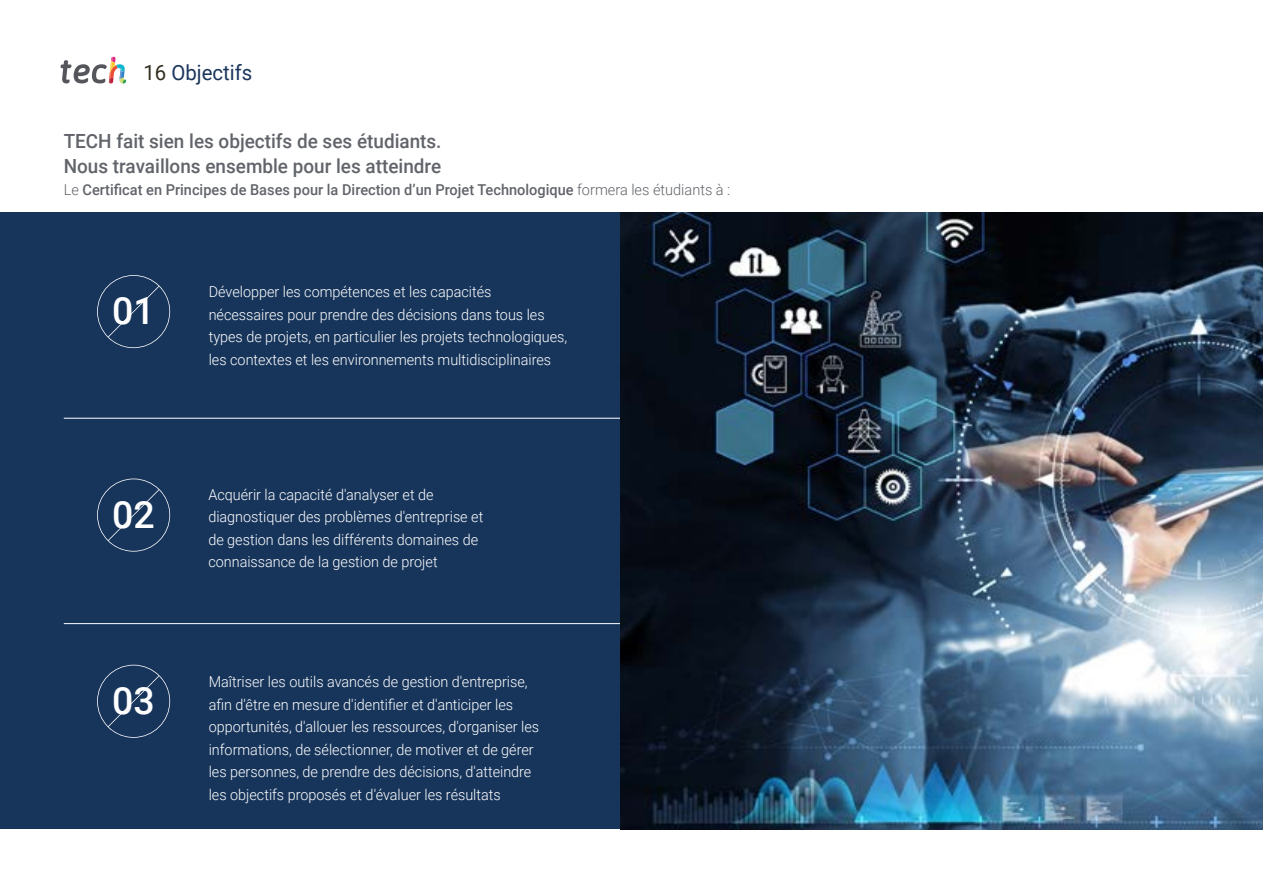
<style>
.page{position:relative;width:1263px;height:893px;background:#fff}
.page>*{position:absolute;margin:0;border:0;box-sizing:border-box;transform-origin:0 0}
.t1{font:500 37.5px "Roboto";color:#fff}
.t2{font:21px "Roboto";color:#1a355c}
.t3{font:500 19.5px/25.5px "Roboto";color:#61646a}
.t4{font:300 15px/22.5px "Roboto";color:#fff;scale:.96 1}
.t5{font:500 15px "Roboto";color:#61646a}
.s1{color:#312e20}
.s2{font-weight:300}
</style>
<div class="page">
<svg style="left:61px;top:57px;width:65px;height:27px"></svg>
<div style="left:0;top:213px;width:621px;height:616px;background:#17355b"></div>
<svg style="left:97px;top:275px;width:73px;height:73px"></svg>
<svg style="left:97px;top:479px;width:73px;height:73px"></svg>
<svg style="left:97px;top:665px;width:73px;height:73px"></svg>
<hr style="left:64px;top:418px;width:1199px;height:1px;background:#fff">
<hr style="left:64px;top:623px;width:1199px;height:1px;background:#fff">
<img style="left:621px;top:213px;width:642px;height:616px">
<h2 class="t2" style="left:144px;top:57px;width:110px"><span class="s1">16</span> Objectifs</h2>
<h3 class="t3" style="left:64px;top:127px;width:379px">TECH fait sien les objectifs de ses étudiants.<br>Nous travaillons ensemble pour les atteindre</h3>
<p class="t5" style="left:64px;top:179px;width:668px"><span class="s2">Le</span> Certificat en Principes de Bases pour la Direction d’un Projet Technologique <span class="s2">formera les étudiants à :</span></p>
<h1 class="t1" style="left:112px;top:285px;width:44px">01</h1>
<h1 class="t1" style="left:112px;top:488px;width:44px">02</h1>
<h1 class="t1" style="left:112px;top:674px;width:44px">03</h1>
<p class="t4" style="left:209px;top:280px;width:375px">Développer les compétences et les capacités nécessaires pour prendre des décisions dans tous les types de projets, en particulier les projets technologiques, les contextes et les environnements multidisciplinaires</p>
<p class="t4" style="left:208px;top:482px;width:288px">Acquérir la capacité d'analyser et de diagnostiquer des problèmes d'entreprise et de gestion dans les différents domaines de connaissance de la gestion de projet</p>
<p class="t4" style="left:209px;top:670px;width:346px">Maîtriser les outils avancés de gestion d'entreprise, afin d'être en mesure d'identifier et d'anticiper les opportunités, d'allouer les ressources, d'organiser les informations, de sélectionner, de motiver et de gérer les personnes, de prendre des décisions, d'atteindre les objectifs proposés et d'évaluer les résultats</p>
</div>
